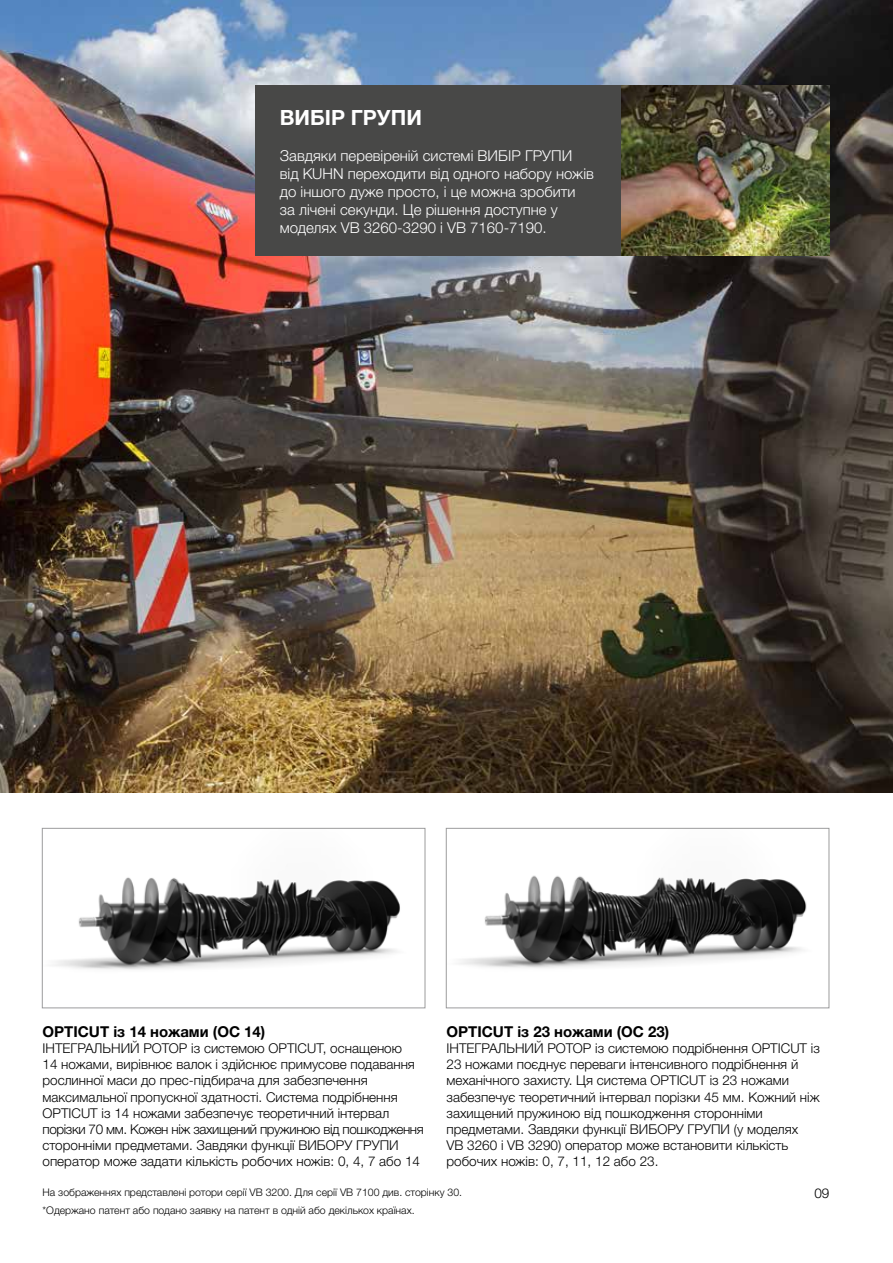
<style>
.page{position:relative;width:893px;height:1263px;background:#fff}
.page>*{position:absolute;margin:0;border:0;box-sizing:border-box;transform-origin:0 0}
.t1{font:700 21px "Helvetica Neue LTW1 G";color:#fff}
.t2{font:300 15px/18px "Helvetica Neue LTW1 G";color:#fff}
.t3{font:700 15px "Helvetica Neue LTW1 G";color:#000}
.t4{font:300 13.5px/16.2px "Helvetica Neue LTW1 G";color:#000}
.t5{font:300 10.5px "Helvetica Neue LTW1 G";color:#000}
</style>
<div class="page">
<img style="left:0;top:0;width:893px;height:792px">
<img style="left:54px;top:877px;width:346px;height:93px">
<div style="left:42px;top:828px;width:383px;height:180px;border:1px solid #9c9c9d"></div>
<img style="left:459px;top:875px;width:348px;height:93px">
<div style="left:446px;top:828px;width:383px;height:180px;border:1px solid #9c9c9d"></div>
<img style="left:621px;top:85px;width:208px;height:171px">
<div style="left:255px;top:85px;width:366px;height:171px;background:#484847"></div>
<h1 class="t1" style="left:280px;top:104px;width:144px">ВИБІР ГРУПИ</h1>
<p class="t2" style="left:280px;top:146px;width:316px">Завдяки перевіреній системі ВИБІР ГРУПИ від KUHN переходити від одного набору ножів до іншого дуже просто, і це можна зробити за лічені секунди. Це рішення доступне у моделях VB 3260-3290 і VB 7160-7190.</p>
<p class="t3" style="left:43px;top:1022px;width:224px">OPTICUT із 14 ножами (OC 14)</p>
<p class="t4" style="left:43px;top:1040px;width:383px">ІНТЕГРАЛЬНИЙ РОТОР із системою OPTICUT, оснащеною<br>14 ножами, вирівнює валок і здійснює примусове подавання рослинної маси до прес-підбирача для забезпечення максимальної пропускної здатності. Система подрібнення OPTICUT із 14 ножами забезпечує теоретичний інтервал порізки 70 мм. Кожен ніж захищений пружиною від пошкодження сторонніми предметами. Завдяки функції ВИБОРУ ГРУПИ оператор може задати кількість робочих ножів: 0, 4, 7 або 14</p>
<p class="t3" style="left:446px;top:1022px;width:224px">OPTICUT із 23 ножами (OC 23)</p>
<p class="t4" style="left:446px;top:1040px;width:375px">ІНТЕГРАЛЬНИЙ РОТОР із системою подрібнення OPTICUT із 23 ножами поєднує переваги інтенсивного подрібнення й механічного захисту. Ця система OPTICUT із 23 ножами забезпечує теоретичний інтервал порізки 45 мм. Кожний ніж захищений пружиною від пошкодження сторонніми предметами. Завдяки функції ВИБОРУ ГРУПИ (у моделях<br>VB 3260 і VB 3290) оператор може встановити кількість робочих ножів: 0, 7, 11, 12 або 23.</p>
<p class="t5" style="left:43px;top:1185px;width:421px">На зображеннях представлені ротори серії VB 3200. Для серії VB 7100 див. сторінку 30.</p>
<p class="t5" style="left:43px;top:1204px;width:374px">*Одержано патент або подано заявку на патент в одній або декількох країнах.</p>
<p class="t4" style="left:814px;top:1185px;width:16px">09</p>
</div>
